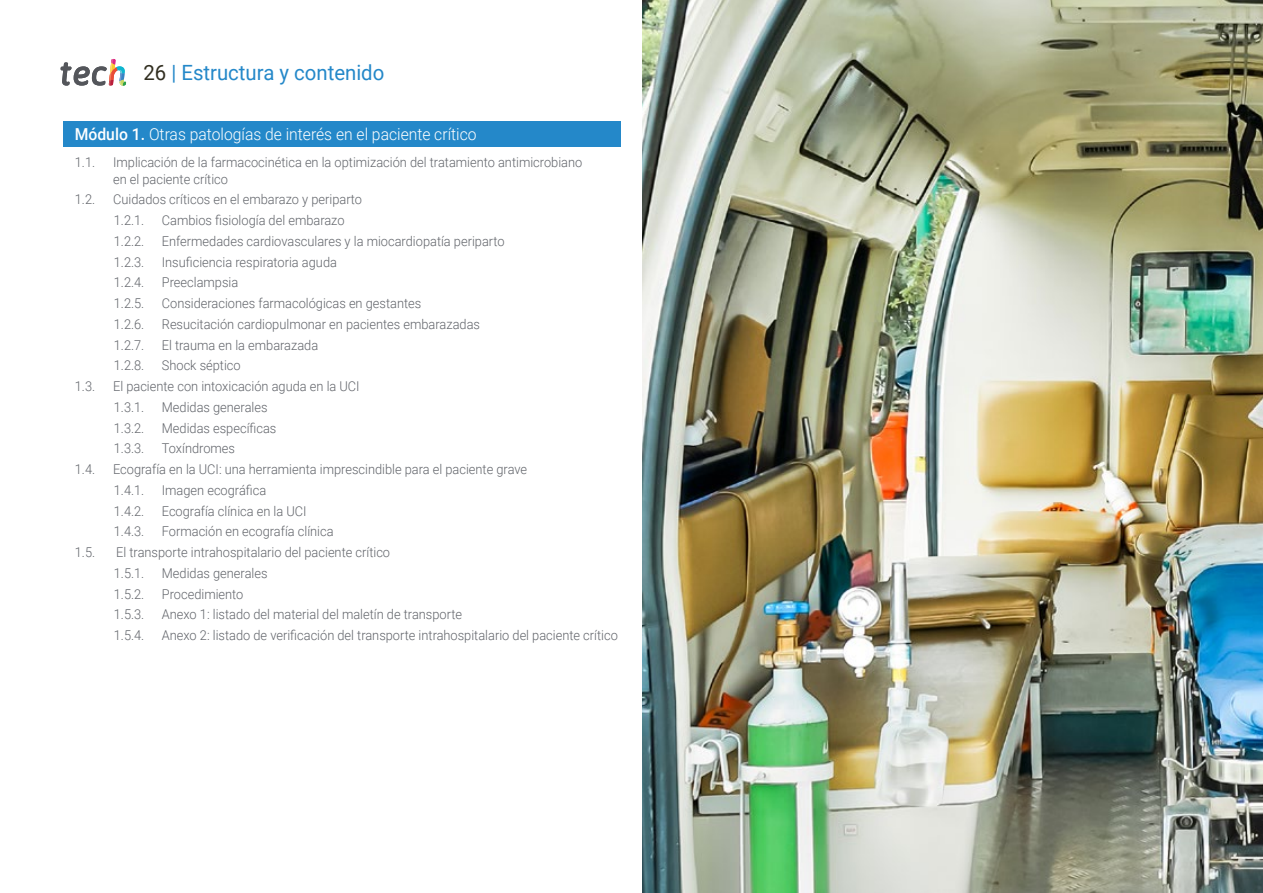
<style>
.page{position:relative;width:1263px;height:893px;background:#fff}
.page>*{position:absolute;margin:0;border:0;box-sizing:border-box;transform-origin:0 0}
.t1{font:21px "Roboto";color:#2488c9}
.t2{font:300 16.5px "Roboto";color:#fff;scale:.95 1}
.t3{font:300 13.5px/20.7px "Roboto";color:#61646a;scale:.95 1}
.s1{color:#312e20}
.s2{font-weight:500}
</style>
<div class="page">
<img style="left:642px;top:0;width:621px;height:893px">
<div style="left:64px;top:121px;width:557px;height:25px;background:#2488c9"></div>
<svg style="left:61px;top:59px;width:65px;height:27px"></svg>
<h1 class="t1" style="left:144px;top:57px;width:242px"><span class="s1">26</span> | Estructura y contenido</h1>
<p class="t2" style="left:75px;top:123px;width:424px"><span class="s2">Módulo 1.</span> Otras patologías de interés en el paciente crítico</p>
<p class="t3" style="left:75px;top:151px;width:23px">1.1.</p>
<p class="t3" style="left:113px;top:154px;width:495px;line-height:16.5px">Implicación de la farmacocinética en la optimización del tratamiento antimicrobiano en el paciente crítico</p>
<p class="t3" style="left:75px;top:189px;width:23px">1.2.</p>
<p class="t3" style="left:113px;top:189px;width:264px">Cuidados críticos en el embarazo y periparto<br>1.2.1.</p>
<p class="t3" style="left:162px;top:209px;width:194px">Cambios fisiología del embarazo</p>
<p class="t3" style="left:114px;top:230px;width:34px">1.2.2.</p>
<p class="t3" style="left:162px;top:230px;width:362px">Enfermedades cardiovasculares y la miocardiopatía periparto</p>
<p class="t3" style="left:114px;top:251px;width:34px">1.2.3.</p>
<p class="t3" style="left:162px;top:251px;width:186px">Insuficiencia respiratoria aguda</p>
<p class="t3" style="left:114px;top:272px;width:34px">1.2.4.</p>
<p class="t3" style="left:162px;top:272px;width:82px">Preeclampsia</p>
<p class="t3" style="left:114px;top:292px;width:34px">1.2.5.</p>
<p class="t3" style="left:162px;top:292px;width:275px">Consideraciones farmacológicas en gestantes</p>
<p class="t3" style="left:114px;top:313px;width:34px">1.2.6.</p>
<p class="t3" style="left:162px;top:313px;width:336px">Resucitación cardiopulmonar en pacientes embarazadas</p>
<p class="t3" style="left:114px;top:334px;width:34px">1.2.7.</p>
<p class="t3" style="left:162px;top:334px;width:166px">El trauma en la embarazada</p>
<p class="t3" style="left:114px;top:355px;width:34px">1.2.8.</p>
<p class="t3" style="left:162px;top:355px;width:84px">Shock séptico</p>
<p class="t3" style="left:75px;top:375px;width:23px">1.3.</p>
<p class="t3" style="left:113px;top:375px;width:261px">El paciente con intoxicación aguda en la UCI<br>1.3.1.</p>
<p class="t3" style="left:162px;top:396px;width:113px">Medidas generales</p>
<p class="t3" style="left:114px;top:417px;width:34px">1.3.2.</p>
<p class="t3" style="left:162px;top:417px;width:122px">Medidas específicas</p>
<p class="t3" style="left:114px;top:438px;width:34px">1.3.3.</p>
<p class="t3" style="left:162px;top:438px;width:79px">Toxíndromes</p>
<p class="t3" style="left:75px;top:458px;width:23px">1.4.</p>
<p class="t3" style="left:113px;top:458px;width:437px">Ecografía en la UCI: una herramienta imprescindible para el paciente grave<br>1.4.1.</p>
<p class="t3" style="left:162px;top:479px;width:111px">Imagen ecográfica</p>
<p class="t3" style="left:114px;top:500px;width:34px">1.4.2.</p>
<p class="t3" style="left:162px;top:500px;width:154px">Ecografía clínica en la UCI</p>
<p class="t3" style="left:114px;top:521px;width:34px">1.4.3.</p>
<p class="t3" style="left:162px;top:521px;width:182px">Formación en ecografía clínica</p>
<p class="t3" style="left:75px;top:541px;width:23px">1.5.</p>
<p class="t3" style="left:114px;top:541px;width:292px">El transporte intrahospitalario del paciente crítico<br>1.5.1.</p>
<p class="t3" style="left:162px;top:562px;width:113px">Medidas generales</p>
<p class="t3" style="left:114px;top:583px;width:34px">1.5.2.</p>
<p class="t3" style="left:162px;top:583px;width:87px">Procedimiento</p>
<p class="t3" style="left:114px;top:604px;width:34px">1.5.3.</p>
<p class="t3" style="left:162px;top:604px;width:318px">Anexo 1: listado del material del maletín de transporte</p>
<p class="t3" style="left:114px;top:624px;width:34px">1.5.4.</p>
<p class="t3" style="left:162px;top:624px;width:481px">Anexo 2: listado de verificación del transporte intrahospitalario del paciente crítico</p>
</div>
